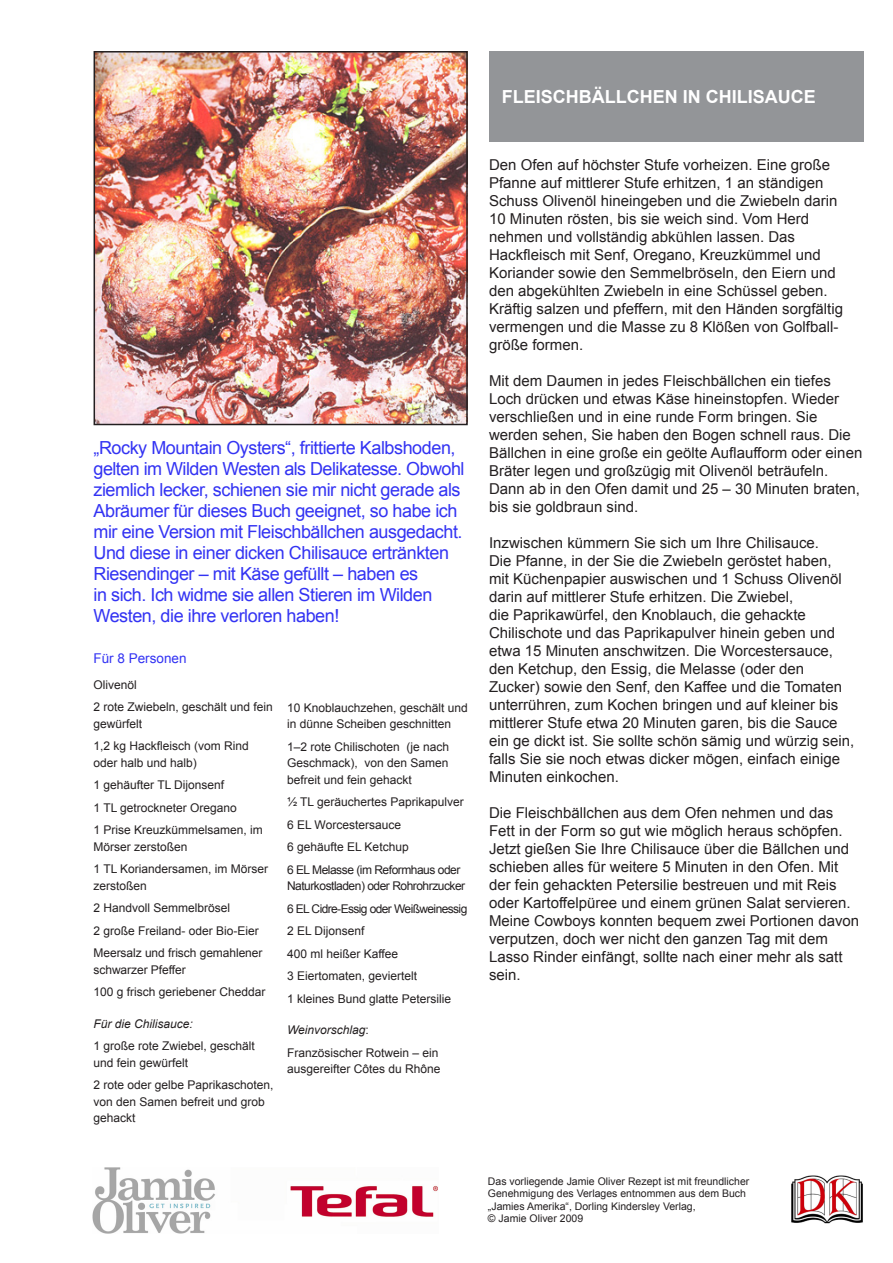
<style>
.page{position:relative;width:893px;height:1263px;background:#fff}
.page>*{position:absolute;margin:0;border:0;box-sizing:border-box;transform-origin:0 0}
.t1{font:18px/21px "Arial";letter-spacing:-.025em;color:#3333f3}
.t2{font:700 18px "Arial";color:#fff}
.t3{font:15px/18px "Arial";color:#231f20}
.t4{font:13.5px "Arial";color:#3333f3}
.t5{font:12px/16.5px "Arial";color:#231f20}
.t6{font:12px/16.5px "Arial";letter-spacing:-.04em;color:#231f20}
.t7{font:italic 12px "Arial";color:#231f20}
.t8{font:12px "Arial";letter-spacing:-.05em;color:#231f20}
.t9{font:10.5px/12.6px "Arial";color:#231f20}
.s1{font-style:normal}
</style>
<div class="page">
<img style="left:97px;top:54px;width:368px;height:368px">
<div style="left:94px;top:51px;width:374px;height:374px;border:2px solid #231f20"></div>
<div style="left:489px;top:51px;width:374px;height:91px;background:#939598"></div>
<img style="left:791px;top:1175px;width:72px;height:48px">
<img style="left:92px;top:1167px;width:346px;height:66px">
<p class="t2" style="left:502px;top:85px;width:315px">FLEISCHBÄLLCHEN IN CHILISAUCE</p>
<p class="t1" style="left:94px;top:437px;width:372px">„Rocky Mountain Oysters“, frittierte Kalbshoden, gelten im Wilden Westen als Delikatesse. Obwohl ziemlich lecker, schienen sie mir nicht gerade als Abräumer für dieses Buch geeignet, so habe ich mir eine Version mit Fleischbällchen ausgedacht.<br>Und diese in einer dicken Chilisauce ertränkten Riesendinger – mit Käse gefüllt – haben es<br>in sich. Ich widme sie allen Stieren im Wilden Westen, die ihre verloren haben!</p>
<p class="t4" style="left:94px;top:650px;width:95px">Für 8 Personen</p>
<p class="t5" style="left:94px;top:676px;width:45px">Olivenöl</p>
<p class="t5" style="left:94px;top:699px;width:181px">2 rote Zwiebeln, geschält und fein gewürfelt</p>
<p class="t5" style="left:94px;top:738px;width:157px">1,2 kg Hackfleisch (vom Rind oder halb und halb)</p>
<p class="t5" style="left:94px;top:777px;width:132px">1 gehäufter TL Dijonsenf</p>
<p class="t5" style="left:94px;top:799px;width:145px">1 TL getrockneter Oregano</p>
<p class="t5" style="left:94px;top:822px;width:171px">1 Prise Kreuzkümmelsamen, im<br>Mörser zerstoßen</p>
<p class="t5" style="left:94px;top:861px;width:176px">1 TL Koriandersamen, im Mörser zerstoßen</p>
<p class="t5" style="left:94px;top:900px;width:138px">2 Handvoll Semmelbrösel</p>
<p class="t5" style="left:94px;top:922px;width:167px">2 große Freiland- oder Bio-Eier</p>
<p class="t5" style="left:94px;top:945px;width:170px">Meersalz und frisch gemahlener schwarzer Pfeffer</p>
<p class="t5" style="left:94px;top:984px;width:174px">100 g frisch geriebener Cheddar</p>
<p class="t7" style="left:94px;top:1016px;width:101px">Für die Chilisauce:</p>
<p class="t5" style="left:94px;top:1038px;width:163px">1 große rote Zwiebel, geschält und fein gewürfelt</p>
<p class="t5" style="left:94px;top:1077px;width:182px">2 rote oder gelbe Paprikaschoten, von den Samen befreit und grob gehackt</p>
<p class="t5" style="left:287px;top:699px;width:182px">10 Knoblauchzehen, geschält und in dünne Scheiben geschnitten</p>
<p class="t5" style="left:287px;top:738px;width:164px;text-align:justify">1–2 rote Chilischoten (je nach Geschmack), von den Samen befreit und fein gehackt</p>
<p class="t5" style="left:287px;top:794px;width:178px">½ TL geräuchertes Paprikapulver</p>
<p class="t5" style="left:287px;top:816px;width:116px">6 EL Worcestersauce</p>
<p class="t5" style="left:287px;top:839px;width:123px">6 gehäufte EL Ketchup</p>
<p class="t6" style="left:287px;top:861px;width:180px">6 EL Melasse (im Reformhaus oder<br>Naturkostladen) oder Rohrohrzucker</p>
<p class="t8" style="left:287px;top:900px;width:182px">6 EL Cidre-Essig oder Weißweinessig</p>
<p class="t5" style="left:287px;top:923px;width:79px">2 EL Dijonsenf</p>
<p class="t5" style="left:287px;top:945px;width:113px">400 ml heißer Kaffee</p>
<p class="t5" style="left:287px;top:968px;width:132px">3 Eiertomaten, geviertelt</p>
<p class="t5" style="left:287px;top:990px;width:166px">1 kleines Bund glatte Petersilie</p>
<p class="t7" style="left:287px;top:1022px;width:83px">Weinvorschlag<span class="s1">:</span></p>
<p class="t5" style="left:287px;top:1044px;width:155px">Französischer Rotwein – ein ausgereifter Côtes du Rhône</p>
<p class="t3" style="left:489px;top:155px;width:356px">Den Ofen auf höchster Stufe vorheizen. Eine große Pfanne auf mittlerer Stufe erhitzen, 1 an ständigen Schuss Olivenöl hineingeben und die Zwiebeln darin 10 Minuten rösten, bis sie weich sind. Vom Herd nehmen und vollständig abkühlen lassen. Das Hackfleisch mit Senf, Oregano, Kreuzkümmel und Koriander sowie den Semmelbröseln, den Eiern und den abgekühlten Zwiebeln in eine Schüssel geben.<br>Kräftig salzen und pfeffern, mit den Händen sorgfältig vermengen und die Masse zu 8 Klößen von Golfball&shy;größe formen.</p>
<p class="t3" style="left:489px;top:371px;width:375px">Mit dem Daumen in jedes Fleischbällchen ein tiefes Loch drücken und etwas Käse hineinstopfen. Wieder verschließen und in eine runde Form bringen. Sie werden sehen, Sie haben den Bogen schnell raus. Die Bällchen in eine große ein geölte Auflaufform oder einen Bräter legen und großzügig mit Olivenöl beträufeln.<br>Dann ab in den Ofen damit und 25 – 30 Minuten braten, bis sie goldbraun sind.</p>
<p class="t3" style="left:489px;top:533px;width:367px">Inzwischen kümmern Sie sich um Ihre Chilisauce.<br>Die Pfanne, in der Sie die Zwiebeln geröstet haben, mit Küchenpapier auswischen und 1 Schuss Olivenöl darin auf mittlerer Stufe erhitzen. Die Zwiebel,<br>die Paprikawürfel, den Knoblauch, die gehackte Chilischote und das Paprikapulver hinein geben und etwa 15 Minuten anschwitzen. Die Worcestersauce, den Ketchup, den Essig, die Melasse (oder den Zucker) sowie den Senf, den Kaffee und die Tomaten unterrühren, zum Kochen bringen und auf kleiner bis mittlerer Stufe etwa 20 Minuten garen, bis die Sauce ein ge dickt ist. Sie sollte schön sämig und würzig sein, falls Sie sie noch etwas dicker mögen, einfach einige Minuten einkochen.</p>
<p class="t3" style="left:489px;top:803px;width:372px">Die Fleischbällchen aus dem Ofen nehmen und das Fett in der Form so gut wie möglich heraus schöpfen.<br>Jetzt gießen Sie Ihre Chilisauce über die Bällchen und schieben alles für weitere 5 Minuten in den Ofen. Mit der fein gehackten Petersilie bestreuen und mit Reis oder Kartoffelpüree und einem grünen Salat servieren.<br>Meine Cowboys konnten bequem zwei Portionen davon verputzen, doch wer nicht den ganzen Tag mit dem Lasso Rinder einfängt, sollte nach einer mehr als satt sein.</p>
<p class="t9" style="left:488px;top:1175px;width:263px">Das vorliegende Jamie Oliver Rezept ist mit freundlicher<br>Genehmigung des Verlages entnommen aus dem Buch</p>
<p class="t9" style="left:488px;top:1200px;width:209px">„Jamies Amerika“, Dorling Kindersley Verlag,</p>
<p class="t9" style="left:488px;top:1212px;width:97px">© Jamie Oliver 2009</p>
</div>
